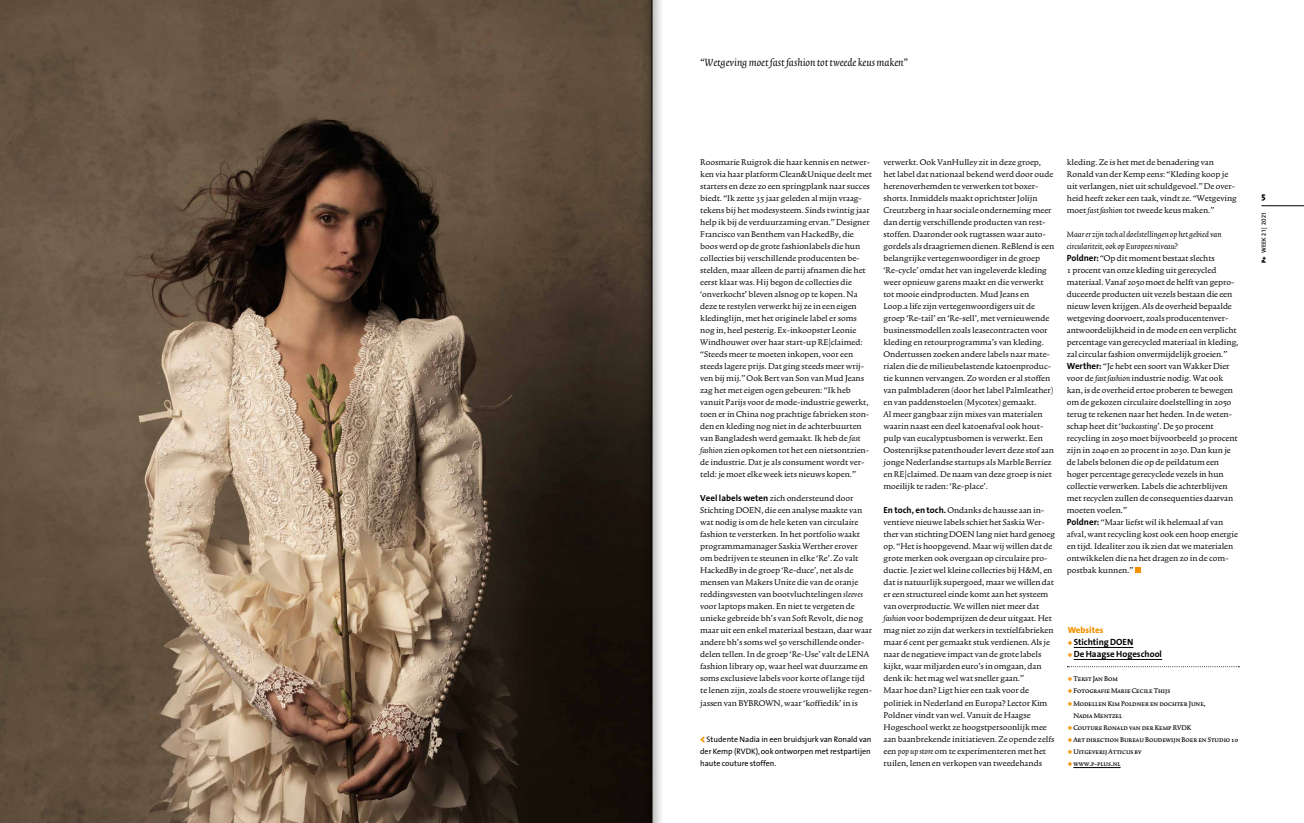
<style>
.page{position:relative;width:1304px;height:823px;background:#fff}
.page>*{position:absolute;margin:0;border:0;box-sizing:border-box;transform-origin:0 0}
.t1{font:italic 13px "Trinite No 1";color:#000}
.t2{font:10px/12px "Trinite No 1 Rom Wid";color:#000}
.t3{font:9.8px/12px "Trinite No 1 Rom Wid";color:#000}
.t4{font:italic 9.8px/12px "Trinite No 1";color:#000}
.t5{font:700 9px/12px "The Sans";color:#000}
.t6{font:800 9px "The Sans";color:#000}
.t7{font:8px "Trinite No 1 Med Wid Exp";color:#000}
.t8{font:8px/12px "The Sans";color:#000;text-align:justify}
.t9{font:6px "The Sans Semi Bold Caps";letter-spacing:.05em;color:#000}
.s1{font-family:"The Sans Light Caps";font-size:9px}
.s2{font-family:"Trinite No 1";font-style:italic}
.s3{font-family:"The Sans";font-weight:700;font-size:8.8px}
.s4{font-weight:900;font-size:10px;color:#f39100}
.s5{font-family:"The Sans";font-weight:700;font-size:9px}
.s6{font-weight:800;color:#f39100}
.s7{font-weight:900;font-size:8px;color:#f39100}
.s8{font-family:"The Sans";font-weight:900;color:#f39100}
.s9{font-family:"The Sans";font-weight:900}
.s10{font-family:"The Sans";font-weight:600}
</style>
<div class="page">
<img style="left:0;top:0;width:641px;height:822px">
<hr style="left:1261px;top:205px;width:43px;height:1px;background:#000">
<svg style="left:1135px;top:567px;width:5px;height:6px"></svg>
<hr style="left:1074px;top:646px;width:59px;height:1px;background:#000">
<hr style="left:1074px;top:658px;width:88px;height:1px;background:#000">
<hr style="left:1073px;top:766px;width:48px;height:1px;background:#000">
<svg style="left:641px;top:0;width:7px;height:822px;background:#2f261c"></svg>
<div style="left:652px;top:0;width:11px;height:822px;background:#f1f1f1"></div>
<div style="left:648px;top:0;width:11px;height:822px;background:#000;opacity:.75"></div>
<hr style="left:652px;top:0;width:1px;height:822px;background:#000">
<h1 class="t1" style="left:700px;top:57px;width:209px">“Wetgeving moet fast fashion tot tweede keus maken”</h1>
<p class="t3" style="left:700px;top:156px;width:173px">Roosmarie Ruigrok die haar kennis en netwer&shy;ken via haar platform Clean&amp;Unique deelt met starters en deze zo een springplank naar succes biedt. “Ik zette 35 jaar geleden al mijn vraag&shy;tekens bij het modesysteem. Sinds twintig jaar help ik bij de verduurzaming ervan.” Designer Francisco van Benthem van HackedBy, die boos werd op de grote fashionlabels die hun collecties bij verschillende producenten be&shy;stelden, maar alleen de partij afnamen die het eerst klaar was. Hij begon de collecties die ‘onverkocht’ bleven alsnog op te kopen. Na deze te restylen verwerkt hij ze in een eigen kledinglijn, met het originele label er soms nog in, heel pesterig. Ex-inkoopster Leonie Windhouwer over haar start-up RE<span class="s1">|</span>claimed: “Steeds meer te moeten inkopen, voor een steeds lagere prijs. Dat ging steeds meer wrij&shy;ven bij mij.” Ook Bert van Son van Mud Jeans zag het met eigen ogen gebeuren: “Ik heb vanuit Parijs voor de mode-industrie gewerkt, toen er in China nog prachtige fabrieken ston&shy;den en kleding nog niet in de achterbuurten van Bangladesh werd gemaakt. Ik heb de <span class="s2">fast fashion</span> zien opkomen tot het een nietsontzien&shy;de industrie. Dat je als consument wordt ver&shy;teld: je moet elke week iets nieuws kopen.”</p>
<p class="t3" style="left:700px;top:492px;width:173px"><span class="s3">Veel labels weten</span> zich ondersteund door Stichting DOEN, die een analyse maakte van wat nodig is om de hele keten van circulaire fashion te versterken. In het portfolio waakt programmamanager Saskia Werther erover om bedrijven te steunen in elke ‘Re’. Zo valt HackedBy in de groep ‘Re-duce’, net als de mensen van Makers Unite die van de oranje reddingsvesten van bootvluchtelingen <span class="s2">sleeves </span>voor laptops maken. En niet te vergeten de unieke gebreide bh’s van Soft Revolt, die nog maar uit een enkel materiaal bestaan, daar waar andere bh’s soms wel 50 verschillende onder&shy;delen tellen. In de groep ‘Re-Use’ valt de LENA fashion library op, waar heel wat duurzame en soms exclusieve labels voor korte of lange tijd te lenen zijn, zoals de stoere vrouwelijke regen&shy;jassen van BYBROWN, waar ‘koffiedik’ in is</p>
<p class="t8" style="left:700px;top:732px;width:173px"><span class="s4">&lt;</span> Studente Nadia in een bruidsjurk van Ronald van der Kemp (RVDK), ook ontworpen met restpartijen haute couture stoffen.</p>
<p class="t3" style="left:883px;top:156px;width:172px">verwerkt. Ook VanHulley zit in deze groep, het label dat nationaal bekend werd door oude herenoverhemden te verwerken tot boxer&shy;shorts. Inmiddels maakt oprichtster Jolijn Creutzberg in haar sociale onderneming meer dan dertig verschillende producten van rest&shy;stoffen. Daaronder ook rugtassen waar auto&shy;gordels als draagriemen dienen. ReBlend is een belangrijke vertegenwoordiger in de groep ‘Re-cycle’ omdat het van ingeleverde kleding weer opnieuw garens maakt en die verwerkt tot mooie eindproducten. Mud Jeans en Loop.a life zijn vertegenwoordigers uit de groep ‘Re-tail’ en ‘Re-sell’, met vernieuwende businessmodellen zoals leasecontracten voor kleding en retourprogramma’s van kleding.<br>Ondertussen zoeken andere labels naar mate&shy;rialen die de milieubelastende katoenproduc&shy;tie kunnen vervangen. Zo worden er al stoffen van palmbladeren (door het label Palmleather) en van paddenstoelen (Mycotex) gemaakt.<br>Al meer gangbaar zijn mixes van materialen waarin naast een deel katoenafval ook hout&shy;pulp van eucalyptusbomen is verwerkt. Een Oostenrijkse patenthouder levert deze stof aan jonge Nederlandse startups als Marble Berriez en RE<span class="s1">|</span>claimed. De naam van deze groep is niet moeilijk te raden: ‘Re-place’.</p>
<p class="t3" style="left:883px;top:504px;width:173px"><span class="s3">En toch, en toch.</span> Ondanks de hausse aan in&shy;ventieve nieuwe labels schiet het Saskia Wer&shy;ther van stichting DOEN lang niet hard genoeg op. “Het is hoopgevend. Maar wij willen dat de grote merken ook overgaan op circulaire pro&shy;ductie. Je ziet wel kleine collecties bij H&amp;M, en dat is natuurlijk supergoed, maar we willen dat er een structureel einde komt aan het systeem van overproductie. We willen niet meer dat <span class="s2">fashion</span> voor bodemprijzen de deur uitgaat. Het mag niet zo zijn dat werkers in textielfabrieken maar 6 cent per gemaakt stuk verdienen. Als je naar de negatieve impact van de grote labels kijkt, waar miljarden euro’s in omgaan, dan denk ik: het mag wel wat sneller gaan.”<br>Maar hoe dan? Ligt hier een taak voor de politiek in Nederland en Europa? Lector Kim Poldner vindt van wel. Vanuit de Haagse Hogeschool werkt ze hoogstpersoonlijk mee aan baanbrekende initiatieven. Ze opende zelfs een <span class="s2">pop up store</span> om te experimenteren met het ruilen, lenen en verkopen van tweedehands</p>
<p class="t3" style="left:1067px;top:156px;width:172px">kleding. Ze is het met de benadering van Ronald van der Kemp eens:“Kleding koop je uit verlangen, niet uit schuldgevoel.” De over&shy;heid heeft zeker een taak, vindt ze. “Wetgeving moet <span class="s2">fast fashion</span> tot tweede keus maken.”</p>
<p class="t4" style="left:1067px;top:229px;width:156px">Maar er zijn toch al doelstellingen op het gebied van circulariteit, ook op Europees niveau?</p>
<p class="t2" style="left:1067px;top:252px;width:173px"><span class="s5">Poldner:</span> “Op dit moment bestaat slechts<br>1 procent van onze kleding uit gerecycled materiaal. Vanaf 2050 moet de helft van gepro&shy;duceerde producten uit vezels bestaan die een nieuw leven krijgen. Als de overheid bepaalde wetgeving doorvoert, zoals producentenver&shy;antwoordelijkheid in de mode en een verplicht percentage van gerecycled materiaal in kleding, zal circular fashion onvermijdelijk groeien.” <span class="s5">Werther:</span> “Je hebt een soort van Wakker Dier voor de <span class="s2">fast fashion</span> industrie nodig. Wat ook kan, is de overheid ertoe proberen te bewegen om de gekozen circulaire doelstelling in 2050 terug te rekenen naar het heden. In de weten&shy;schap heet dit ‘<span class="s2">backcasting</span>’. De 50 procent recycling in 2050 moet bijvoorbeeld 30 procent zijn in 2040 en 20 procent in 2030. Dan kun je de labels belonen die op de peildatum een hoger percentage gerecyclede vezels in hun collectie verwerken. Labels die achterblijven met recyclen zullen de consequenties daarvan moeten voelen.”</p>
<p class="t3" style="left:1067px;top:516px;width:173px"><span class="s5">Poldner:</span> “Maar liefst wil ik helemaal af van afval, want recycling kost ook een hoop energie en tijd. Idealiter zou ik zien dat we materialen ontwikkelen die na het dragen zo in de com&shy;postbak kunnen.”</p>
<p class="t5" style="left:1068px;top:623px;width:96px"><span class="s6">Websites<br></span><span class="s7">+</span> Stichting DOEN<br><span class="s7">+</span> De Haagse Hogeschool</p>
<p class="t7" style="left:1068px;top:675px;width:52px"><span class="s8">+</span>Tekst Jan Bom</p>
<p class="t7" style="left:1068px;top:687px;width:104px"><span class="s8">+</span> Fotografie Marie Cecile Thijs</p>
<p class="t7" style="left:1068px;top:699px;width:139px"><span class="s8">+</span> Modellen Kim Poldner en dochter June,</p>
<p class="t7" style="left:1073px;top:711px;width:50px">Nadia Mentzel</p>
<p class="t7" style="left:1068px;top:723px;width:125px"><span class="s8">+</span> Couture Ronald van der Kemp RVDK</p>
<p class="t7" style="left:1068px;top:735px;width:172px"><span class="s8">+</span>Art direction Bureau Boudewijn Boer en Studio 10</p>
<p class="t7" style="left:1068px;top:747px;width:75px"><span class="s8">+</span>Uitgeverij Atticus bv</p>
<p class="t7" style="left:1068px;top:759px;width:54px"><span class="s8">+</span>www.p-plus.nl</p>
<p class="t6" style="left:1261px;top:189px;width:6px">5</p>
<p class="t9" style="left:1259px;top:263px;width:52px;rotate:-90deg"><span class="s9">P+</span> <span class="s10">WEEK</span> 21 <span class="s10">|</span> 2021</p>
</div>
